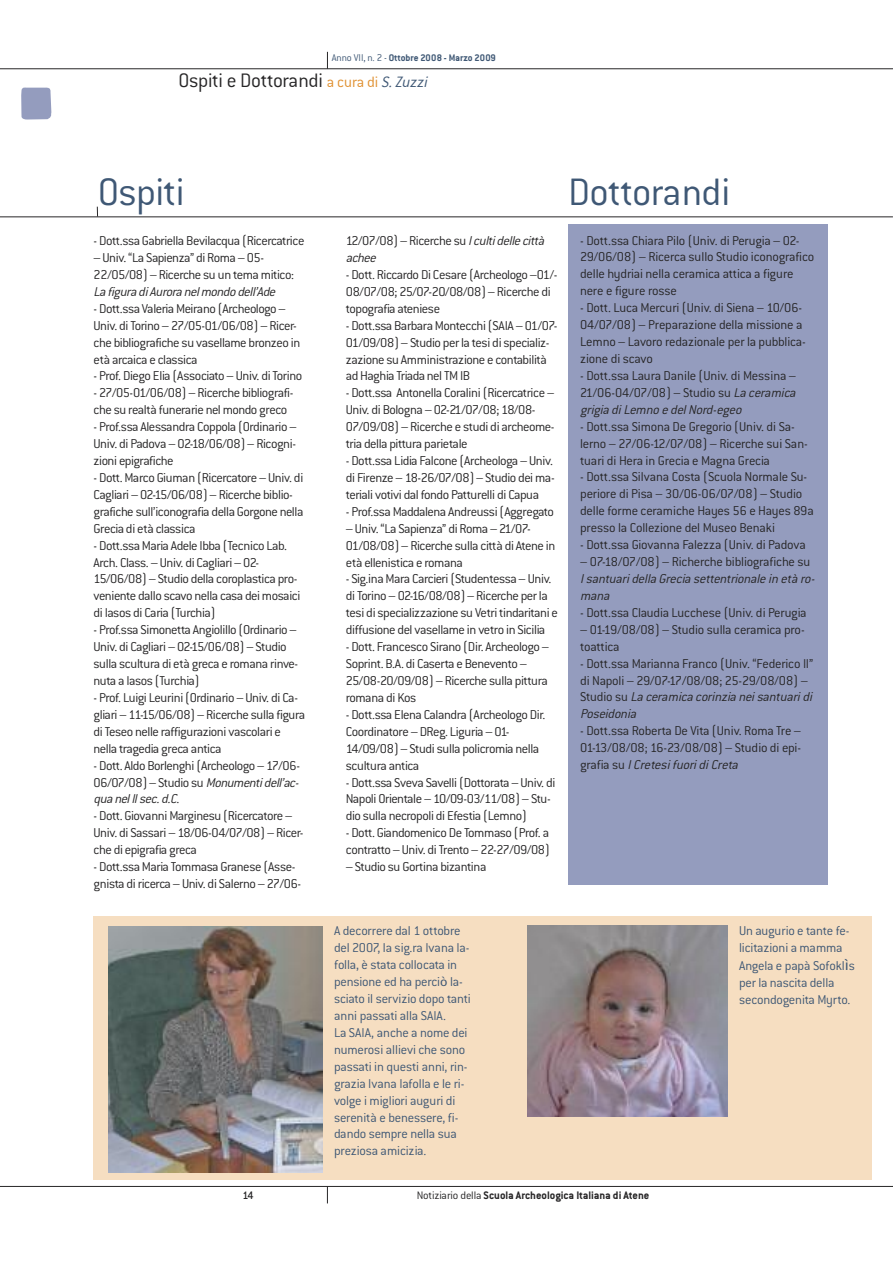
<style>
.page{position:relative;width:893px;height:1263px;background:#fff}
.page>*{position:absolute;margin:0;border:0;box-sizing:border-box;transform-origin:0 0}
.t1{font:300 42px "Conduit ITC Hel";letter-spacing:-.015em;color:#3f5875}
.t2{font:300 21.45px "Conduit ITC Hel";letter-spacing:-.015em;color:#272627}
.t3{font:300 14.1px/17px "Conduit ITC Hel";letter-spacing:-.03em;color:#272627}
.t4{font:300 14.1px/17px "Conduit ITC Hel";letter-spacing:-.015em;color:#3f5875}
.t5{font:italic 300 14.1px/17px "Conduit ITC Hel";color:#272627}
.t6{font:300 14.1px "Conduit ITC Hel";letter-spacing:-.01em;color:#272627}
.t7{font:700 12px "Conduit ITC Hel";color:#272627}
.t8{font:500 12px "Conduit ITC Hel";color:#272627}
.t9{font:700 10.5px "Conduit ITC Hel";color:#3f5875}
.s1{font-weight:300;font-size:10.8px}
.s2{font-size:16.5px;color:#e09132}
.s3{font-style:italic;font-size:16.5px;color:#3f5875}
.s4{font-style:italic}
.s5{font-style:normal}
.s6{font-family:"Lucida Grande";font-weight:400;font-size:12px}
.s7{font-family:"Lucida Grande";font-weight:400}
.s8{font-weight:300}
</style>
<div class="page">
<svg style="left:21px;top:87px;width:31px;height:33px"></svg>
<div style="left:94px;top:916px;width:778px;height:264px;background:#f6dec1"></div>
<div style="left:568px;top:224px;width:259px;height:661px;background:#949cbe"></div>
<hr style="left:0;top:1186px;width:893px;height:1px;background:#272627">
<svg style="left:327px;top:1187px;width:1px;height:16px"></svg>
<hr style="left:0;top:68px;width:893px;height:1px;background:#272627">
<svg style="left:327px;top:52px;width:1px;height:17px"></svg>
<hr style="left:0;top:217px;width:893px;height:1px;background:#272627">
<img style="left:108px;top:926px;width:214px;height:246px">
<img style="left:527px;top:925px;width:200px;height:192px">
<p class="t9" style="left:332px;top:52px;width:166px"><span class="s1">Anno VIΙ, n. 2 -</span> Ottobre 2008 - Marzo 2009</p>
<h2 class="t2" style="left:179px;top:70px;width:253px">Ospiti e Dottorandi <span class="s2">a cura di</span> <span class="s3">S.Zuzzi</span></h2>
<h1 class="t1" style="left:98px;top:170px;width:88px">Ospiti</h1>
<h1 class="t1" style="left:568px;top:170px;width:164px">Dottorandi</h1>
<p class="t3" style="left:94px;top:232px;width:212px">- Dott.ssa Gabriella Bevilacqua (Ricercatrice</p>
<p class="t3" style="left:94px;top:249px;width:202px">– Univ. “La Sapienza” di Roma – 05-<br>22/05/08) – Ricerche su un tema mitico:</p>
<p class="t5" style="left:94px;top:283px;width:186px">La figura di Aurora nel mondo dell’Ade</p>
<p class="t3" style="left:94px;top:300px;width:208px">- Dott.ssa Valeria Meirano (Archeologo – Univ. diTorino – 27/05-01/06/08) – Ricer&shy;che bibliografiche su vasellame bronzeo in età arcaica e classica</p>
<p class="t3" style="left:94px;top:368px;width:210px">- Prof. Diego Elia (Associato – Univ. di Torino</p>
<p class="t3" style="left:94px;top:385px;width:202px">- 27/05-01/06/08) – Ricerche bibliografi&shy;che su realtà funerarie nel mondo greco</p>
<p class="t3" style="left:94px;top:419px;width:205px;text-align:justify">- Prof.ssa Alessandra Coppola (Ordinario – Univ. di Padova – 02-18/06/08) – Ricogni&shy;zioni epigrafiche</p>
<p class="t3" style="left:94px;top:469px;width:211px">- Dott. Marco Giuman (Ricercatore – Univ. di Cagliari – 02-15/06/08) – Ricerche biblio&shy;grafiche sull’iconografia della Gorgone nella Grecia di età classica</p>
<p class="t3" style="left:94px;top:537px;width:208px">- Dott.ssa Maria Adele Ibba (Tecnico Lab.<br>Arch. Class. – Univ. di Cagliari – 02- 15/06/08) – Studio della coroplastica pro&shy;veniente dallo scavo nella casa dei mosaici di Iasos di Caria (Turchia)</p>
<p class="t3" style="left:94px;top:622px;width:206px">- Prof.ssa Simonetta Angiolillo (Ordinario – Univ. di Cagliari – 02-15/06/08) – Studio sulla scultura di età greca e romana rinve&shy;nuta a Iasos (Turchia)</p>
<p class="t3" style="left:94px;top:689px;width:213px">- Prof. Luigi Leurini(Ordinario – Univ. di Ca&shy;gliari – 11-15/06/08) – Ricerche sulla figura di Teseo nelle raffigurazioni vascolari e nella tragedia greca antica</p>
<p class="t3" style="left:94px;top:757px;width:210px">- Dott. Aldo Borlenghi (Archeologo – 17/06-<br>06/07/08) – Studio su <span class="s4">Monumentidell’ac&shy;qua nel II sec. d.C</span>.</p>
<p class="t3" style="left:94px;top:808px;width:211px">- Dott. Giovanni Marginesu (Ricercatore –<br>Univ. di Sassari – 18/06-04/07/08) – Ricer&shy;che di epigrafia greca</p>
<p class="t3" style="left:94px;top:858px;width:209px">- Dott.ssa Maria Tommasa Granese (Asse&shy;gnista diricerca – Univ. di Salerno – 27/06-</p>
<p class="t8" style="left:242px;top:1189px;width:13px">14</p>
<p class="t5" style="left:346px;top:232px;width:203px"><span class="s5">12/07/08) – Ricerche su</span> Icultidellecittà achee</p>
<p class="t3" style="left:346px;top:266px;width:213px">- Dott. Riccardo Di Cesare (Archeologo –01/-<br>08/07/08; 25/07-20/08/08) – Ricerche di topografia ateniese</p>
<p class="t3" style="left:346px;top:317px;width:213px">- Dott.ssa Barbara Montecchi (SAIA – 01/07- 01/09/08) – Studio per la tesi di specializ&shy;zazione su Amministrazione e contabilità ad Haghia Triada nel TM IB</p>
<p class="t3" style="left:346px;top:385px;width:210px">- Dott.ssa Antonella Coralini (Ricercatrice – Univ. di Bologna – 02-21/07/08; 18/08- 07/09/08) – Ricerche e studi di archeome&shy;tria della pittura parietale</p>
<p class="t3" style="left:346px;top:452px;width:210px">- Dott.ssa Lidia Falcone (Archeologa – Univ. di Firenze – 18-26/07/08) – Studio deima&shy;teriali votivi dal fondo Patturelli di Capua</p>
<p class="t3" style="left:346px;top:503px;width:210px">- Prof.ssa Maddalena Andreussi (Aggregato</p>
<p class="t3" style="left:346px;top:520px;width:211px">– Univ. “La Sapienza” di Roma – 21/07-<br>01/08/08) – Ricerche sulla città di Atene in età ellenistica e romana</p>
<p class="t3" style="left:346px;top:571px;width:214px">- Sig.ina Mara Carcieri (Studentessa – Univ. di Torino – 02-16/08/08) – Ricerche per la tesi di specializzazione su Vetri tindaritani e diffusione del vasellame in vetro in Sicilia</p>
<p class="t3" style="left:346px;top:639px;width:205px">- Dott. Francesco Sirano (Dir. Archeologo – Soprint. B.A. di Caserta e Benevento – 25/08-20/09/08) – Ricerche sulla pittura romana di Kos</p>
<p class="t3" style="left:346px;top:706px;width:201px">- Dott.ssa Elena Calandra (Archeologo Dir.<br>Coordinatore – DReg. Liguria – 01- 14/09/08) – Studi sulla policromia nella scultura antica</p>
<p class="t3" style="left:346px;top:774px;width:211px">- Dott.ssa Sveva Savelli (Dottorata – Univ. di<br>Napoli Orientale – 10/09-03/11/08) – Stu&shy;dio sulla necropoli di Efestia (Lemno)</p>
<p class="t3" style="left:346px;top:825px;width:205px">- Dott. Giandomenico De Tommaso (Prof. a contratto – Univ. diTrento – 22-27/09/08)</p>
<p class="t3" style="left:346px;top:859px;width:142px">– Studio su Gortina bizantina</p>
<p class="t3" style="left:580px;top:232px;width:236px">- Dott.ssa Chiara Pilo (Univ. di Perugia – 02- 29/06/08) – Ricerca sullo Studio iconografico delle hydriai nella ceramica attica a figure nere e figure rosse</p>
<p class="t3" style="left:580px;top:300px;width:227px">- Dott. Luca Mercuri (Univ. di Siena – 10/06- 04/07/08) – Preparazione della missione a Lemno – Lavoro redazionale per la pubblica&shy;zione di scavo</p>
<p class="t3" style="left:580px;top:367px;width:220px">- Dott.ssa Laura Danile (Univ. di Messina –<br>21/06-04/07/08) – Studio su <span class="s4">Laceramica grigia di Lemno e del Nord-egeo</span></p>
<p class="t3" style="left:580px;top:418px;width:229px">- Dott.ssa Simona De Gregorio (Univ. di Sa&shy;lerno – 27/06-12/07/08) – Ricerche sui San&shy;tuari di Hera in Grecia e Magna Grecia</p>
<p class="t3" style="left:580px;top:469px;width:235px">- Dott.ssa Silvana Costa (Scuola Normale Su&shy;periore di Pisa – 30/06-06/07/08) – Studio delle forme ceramiche Hayes 56 e Hayes 89a presso la Collezione del Museo Benaki</p>
<p class="t6" style="left:580px;top:538px;width:227px">- Dott.ssa Giovanna Falezza (Univ. di Padova</p>
<p class="t3" style="left:580px;top:553px;width:232px">– 07-18/07/08) – Richerche bibliografiche su</p>
<p class="t5" style="left:580px;top:570px;width:239px">I santuari della Grecia settentrionale in età ro&shy;mana</p>
<p class="t3" style="left:580px;top:604px;width:228px">- Dott.ssa Claudia Lucchese (Univ. di Perugia</p>
<p class="t3" style="left:580px;top:621px;width:226px">– 01-19/08/08) – Studio sulla ceramica pro&shy;toattica</p>
<p class="t3" style="left:580px;top:655px;width:236px">- Dott.ssa Marianna Franco (Univ. “Federico II” di Napoli – 29/07-17/08/08; 25-29/08/08) – St u d i o s u <span class="s4">La ceramica corinzia nei santuari di Poseidonia</span></p>
<p class="t3" style="left:580px;top:723px;width:222px;text-align:justify">- Dott.ssa Roberta De Vita (Univ. Roma Tre – 01-13/08/08; 16-23/08/08) – Studio di epi&shy;g ra fi a s u <span class="s4">I Cretesi fuori di Creta</span></p>
<p class="t4" style="left:334px;top:923px;width:138px">A decorrere dal 1 ottobre del 2007, la sig.ra Ivana Ia&shy;folla, è stata collocata in pensione ed ha perci<span class="s6">ò</span> la&shy;sciato il servizio dopo tanti anni passati alla SAIA.<br>La SAIA, anche a nome dei numerosi allievi che sono passati in questi anni, rin&shy;grazia Ivana Iafolla e le ri&shy;volge i migliori auguri di serenità e benessere, fi&shy;dando sempre nella sua preziosa amicizia.</p>
<p class="t4" style="left:739px;top:923px;width:118px">Un augurio e tante fe&shy;licitazioni a mamma<br>Angela e papà Sofokl<span class="s7">ì</span>s per la nascita della secondogenita Myrto.</p>
<p class="t7" style="left:417px;top:1189px;width:234px"><span class="s8">Notiziario della</span> Scuola Archeologica Italiana di Atene</p>
</div>
